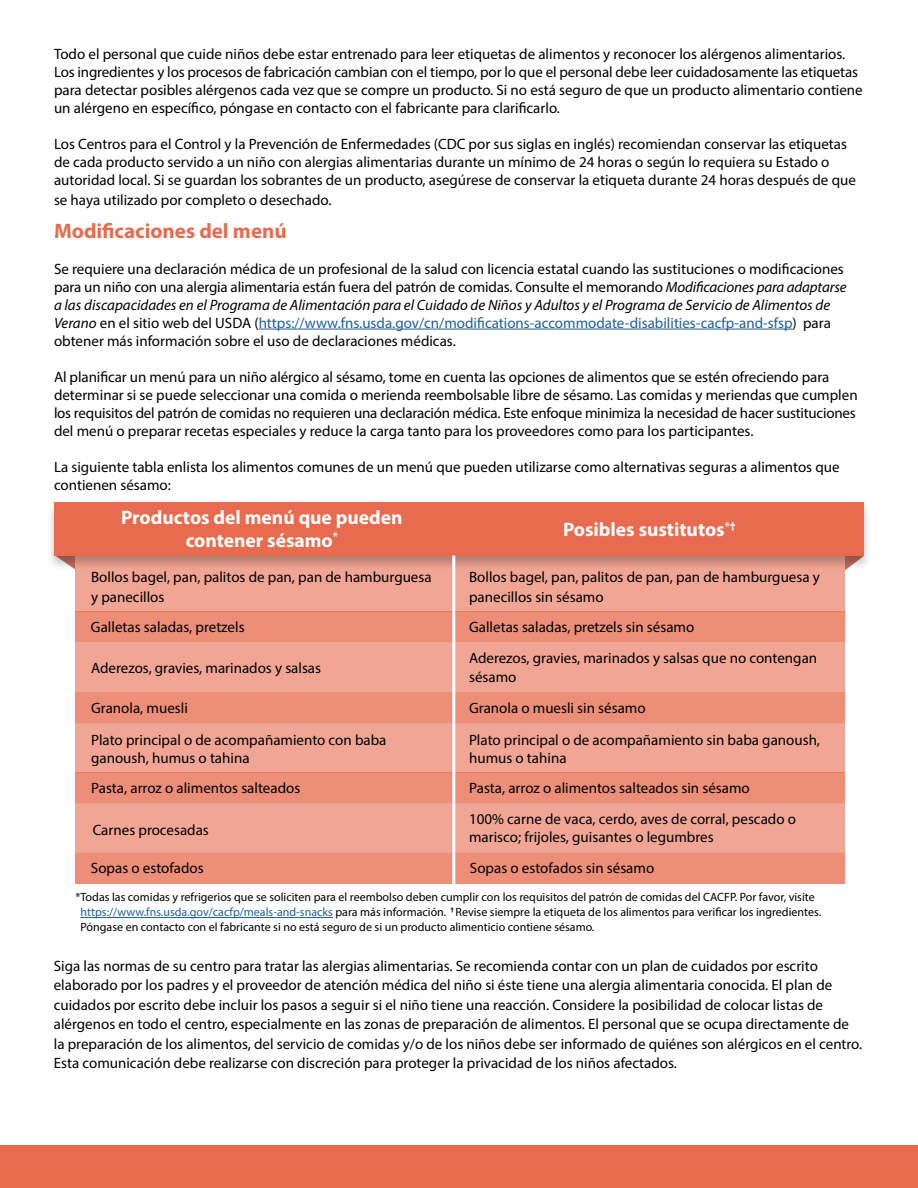
<style>
.page{position:relative;width:918px;height:1188px;background:#fff}
.page>*{position:absolute;margin:0;border:0;box-sizing:border-box;transform-origin:0 0}
.t1{font:700 21px "Myriad Pro";color:#e86b4f}
.t2{font:700 19.5px/22.5px "Myriad Pro";color:#fff;text-align:center}
.t3{font:15px/18px "Myriad Pro";color:#000}
.t4{font:12px/15px "Myriad Pro";color:#000}
.s1{font-style:italic}
.s2{color:#215e9e}
</style>
<div class="page">
<hr style="left:259px;top:329px;width:533px;height:1px;background:#215e9e">
<div style="left:76px;top:556px;width:769px;height:55px;background:#f1a695"></div>
<div style="left:75px;top:611px;width:770px;height:31px;background:#ed8e79"></div>
<div style="left:75px;top:642px;width:770px;height:50px;background:#f1a695"></div>
<div style="left:76px;top:692px;width:769px;height:31px;background:#ed8e79"></div>
<div style="left:76px;top:772px;width:769px;height:31px;background:#ed8e79"></div>
<div style="left:75px;top:723px;width:770px;height:49px;background:#f1a695"></div>
<div style="left:46px;top:501px;width:826px;height:70px;background:#000;opacity:.24"></div>
<div style="left:54px;top:502px;width:810px;height:54px;background:#e86b4f"></div>
<div style="left:0;top:1145px;width:918px;height:43px;background:#e86b4f"></div>
<div style="left:76px;top:803px;width:769px;height:50px;background:#f1a695"></div>
<div style="left:76px;top:853px;width:769px;height:31px;background:#ed8e79"></div>
<hr style="left:452px;top:556px;width:3px;height:338px;background:#fff">
<hr style="left:81px;top:917px;width:252px;height:1px;background:#215e9e">
<p class="t3" style="left:54px;top:45px;width:810px">Todo el personal que cuide niños debe estar entrenado para leer etiquetas de alimentos y reconocer los alérgenos alimentarios.<br>Los ingredientes y los procesos de fabricación cambian con el tiempo, por lo que el personal debe leer cuidadosamente las etiquetas para detectar posibles alérgenos cada vez que se compre un producto. Si no está seguro de que un producto alimentario contiene un alérgeno en específico, póngase en contacto con el fabricante para clarificarlo.</p>
<p class="t3" style="left:54px;top:135px;width:803px">Los Centros para el Control y la Prevención de Enfermedades (CDC por sus siglas en inglés) recomiendan conservar las etiquetas de cada producto servido a un niño con alergias alimentarias durante un mínimo de 24 horas o según lo requiera su Estado o autoridad local. Si se guardan los sobrantes de un producto, asegúrese de conservar la etiqueta durante 24 horas después de que</p>
<p class="t3" style="left:54px;top:190px;width:279px">se haya utilizado por completo o desechado.</p>
<h1 class="t1" style="left:54px;top:217px;width:234px">Modificaciones del menú</h1>
<p class="t3" style="left:54px;top:259px;width:794px">Se requiere una declaración médica de un profesional de la salud con licencia estatal cuando las sustituciones o modificaciones para un niño con una alergia alimentaria están fuera del patrón de comidas. Consulte el memorando <span class="s1">Modificaciones para adaptarse a las discapacidades en el Programa de Alimentación para el Cuidado de Niños y Adultos y el Programa de Servicio de Alimentos de Verano</span> en el sitio web del USDA (<span class="s2">https://www.fns.usda.gov/cn/modifications-accommodate-disabilities-cacfp-and-sfsp</span>) para obtener más información sobre el uso de declaraciones médicas.</p>
<p class="t3" style="left:54px;top:367px;width:805px">Al planificar un menú para un niño alérgico al sésamo, tome en cuenta las opciones de alimentos que se estén ofreciendo para determinar si se puede seleccionar una comida o merienda reembolsable libre de sésamo. Las comidas y meriendas que cumplen los requisitos del patrón de comidas no requieren una declaración médica. Este enfoque minimiza la necesidad de hacer sustituciones del menú o preparar recetas especiales y reduce la carga tanto para los proveedores como para los participantes.</p>
<p class="t3" style="left:54px;top:457px;width:787px">La siguiente tabla enlista los alimentos comunes de un menú que pueden utilizarse como alternativas seguras a alimentos que contienen sésamo:</p>
<h2 class="t2" style="left:121px;top:506px;width:283px">Productos del menú que pueden contener sésamo<sup>*</sup></h2>
<h2 class="t2" style="left:563px;top:518px;width:174px">Posibles sustitutos<sup>*†</sup></h2>
<p class="t3" style="left:91px;top:567px;width:342px;line-height:19.5px">Bollos bagel, pan, palitos de pan, pan de hamburguesa y panecillos</p>
<p class="t3" style="left:469px;top:567px;width:352px;line-height:19.5px">Bollos bagel, pan, palitos de pan, pan de hamburguesa y panecillos sin sésamo</p>
<p class="t3" style="left:469px;top:612px;width:350px;line-height:30.5px">Galletas saladas, pretzels sin sésamo<br>Aderezos, gravies, marinados y salsas que no contengan</p>
<p class="t3" style="left:469px;top:662px;width:178px;line-height:30.5px">sésamo<br>Granola o muesli sin sésamo</p>
<p class="t3" style="left:91px;top:618px;width:155px">Galletas saladas, pretzels</p>
<p class="t3" style="left:91px;top:659px;width:232px">Aderezos, gravies, marinados y salsas</p>
<p class="t3" style="left:91px;top:698px;width:98px">Granola, muesli</p>
<p class="t3" style="left:91px;top:731px;width:297px">Plato principal o de acompañamiento con baba ganoush, humus o tahina</p>
<p class="t3" style="left:91px;top:779px;width:211px">Pasta, arroz o alimentos salteados</p>
<p class="t3" style="left:469px;top:730px;width:353px">Plato principal o de acompañamiento sin baba ganoush, humus o tahina</p>
<p class="t3" style="left:469px;top:778px;width:282px">Pasta, arroz o alimentos salteados sin sésamo</p>
<p class="t3" style="left:469px;top:810px;width:328px">100% carne de vaca, cerdo, aves de corral, pescado o marisco; frijoles, guisantes o legumbres</p>
<p class="t3" style="left:470px;top:859px;width:186px">Sopas o estofados sin sésamo</p>
<p class="t4" style="left:81px;top:890px;width:742px;text-indent:-5px">*Todas las comidas y refrigerios que se soliciten para el reembolso deben cumplir con los requisitos del patrón de comidas del CACFP. Por favor, visite <span class="s2">https://www.fns.usda.gov/cacfp/meals-and-snacks</span> para más información. <sup>†</sup> Revise siempre la etiqueta de los alimentos para verificar los ingredientes.<br>Póngase en contacto con el fabricante si no está seguro de si un producto alimenticio contiene sésamo.</p>
<p class="t3" style="left:93px;top:820px;width:118px">Carnes procesadas</p>
<p class="t3" style="left:91px;top:858px;width:114px">Sopas o estofados</p>
<p class="t3" style="left:54px;top:956px;width:810px;line-height:19.5px">Siga las normas de su centro para tratar las alergias alimentarias. Se recomienda contar con un plan de cuidados por escrito elaborado por los padres y el proveedor de atención médica del niño si éste tiene una alergia alimentaria conocida. El plan de cuidados por escrito debe incluir los pasos a seguir si el niño tiene una reacción. Considere la posibilidad de colocar listas de alérgenos en todo el centro, especialmente en las zonas de preparación de alimentos. El personal que se ocupa directamente de la preparación de los alimentos, del servicio de comidas y/o de los niños debe ser informado de quiénes son alérgicos en el centro.<br>Esta comunicación debe realizarse con discreción para proteger la privacidad de los niños afectados.</p>
</div>
